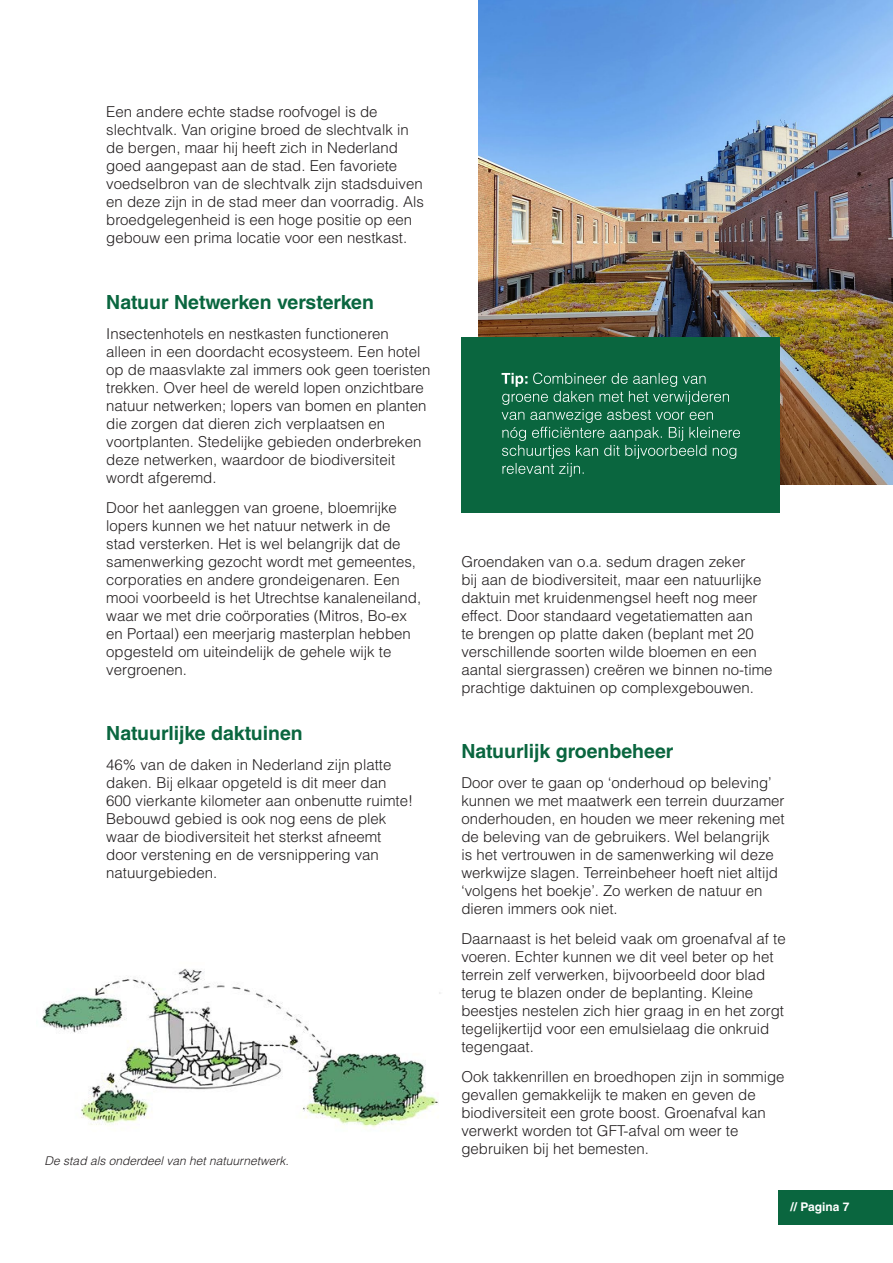
<style>
.page{position:relative;width:893px;height:1263px;background:#fff}
.page>*{position:absolute;margin:0;border:0;box-sizing:border-box;transform-origin:0 0}
.t1{font:700 19.5px "Helvetica LT Std";color:#0a663f}
.t2{font:300 15px/18px "Helvetica LT Std";color:#231f20}
.t3{font:italic 300 12px "Helvetica LT Std";color:#231f20}
.t4{font:700 12px "Helvetica LT Std";color:#fff}
</style>
<div class="page">
<div style="left:778px;top:1190px;width:115px;height:34px;background:#0a663f"></div>
<img style="left:478px;top:0;width:415px;height:485px">
<div style="left:461px;top:337px;width:319px;height:175px;background:#0a663f"></div>
<svg style="left:502px;top:373px;width:238px;height:104px"></svg>
<img style="left:42px;top:968px;width:399px;height:160px">
<p class="t2" style="left:106px;top:103px;width:319px">Een andere echte stadse roofvogel is de slechtvalk. Van origine broed de slechtvalk in de bergen, maar hij heeft zich in Nederland goed aangepast aan de stad. Een favoriete voedselbron van de slechtvalk zijn stadsduiven en deze zijn in de stad meer dan voorradig. Als broedgelegenheid is een hoge positie op een gebouw een prima locatie voor een nestkast.</p>
<p class="t1" style="left:106px;top:290px;width:269px">Natuur Netwerken versterken</p>
<p class="t2" style="left:106px;top:324px;width:326px">Insectenhotels en nestkasten functioneren alleen in een doordacht ecosysteem. Een hotel op de maasvlakte zal immers ook geen toeristen trekken. Over heel de wereld lopen onzichtbare natuur netwerken; lopers van bomen en planten die zorgen dat dieren zich verplaatsen en voortplanten. Stedelijke gebieden onderbreken deze netwerken, waardoor de biodiversiteit wordt afgeremd.</p>
<p class="t2" style="left:106px;top:498px;width:316px">Door het aanleggen van groene, bloemrijke lopers kunnen we het natuur netwerk in de stad versterken. Het is wel belangrijk dat de samenwerking gezocht wordt met gemeentes, corporaties en andere grondeigenaren. Een mooi voorbeeld is het Utrechtse kanaleneiland, waar we met drie coörporaties (Mitros, Bo-ex en Portaal) een meerjarig masterplan hebben opgesteld om uiteindelijk de gehele wijk te vergroenen.</p>
<p class="t1" style="left:106px;top:721px;width:198px">Natuurlijke daktuinen</p>
<p class="t2" style="left:106px;top:755px;width:308px">46% van de daken in Nederland zijn platte daken. Bij elkaar opgeteld is dit meer dan 600 vierkante kilometer aan onbenutte ruimte!<br>Bebouwd gebied is ook nog eens de plek waar de biodiversiteit het sterkst afneemt door verstening en de versnippering van natuurgebieden.</p>
<p class="t3" style="left:45px;top:1153px;width:246px">De stad als onderdeel van het natuurnetwerk.</p>
<p class="t2" style="left:461px;top:552px;width:313px">Groendaken van o.a. sedum dragen zeker<br>bij aan de biodiversiteit, maar een natuurlijke daktuin met kruidenmengsel heeft nog meer effect. Door standaard vegetatiematten aan<br>te brengen op platte daken (beplant met 20 verschillende soorten wilde bloemen en een aantal siergrassen) creëren we binnen no-time prachtige daktuinen op complexgebouwen.</p>
<p class="t1" style="left:461px;top:739px;width:214px">Natuurlijk groenbeheer</p>
<p class="t2" style="left:461px;top:773px;width:325px">Door over te gaan op ‘onderhoud op beleving’ kunnen we met maatwerk een terrein duurzamer onderhouden, en houden we meer rekening met de beleving van de gebruikers. Wel belangrijk<br>is het vertrouwen in de samenwerking wil deze werkwijze slagen. Terreinbeheer hoeft niet altijd ‘volgens het boekje’. Zo werken de natuur en dieren immers ook niet.</p>
<p class="t2" style="left:461px;top:929px;width:326px">Daarnaast is het beleid vaak om groenafval af te voeren. Echter kunnen we dit veel beter op het terrein zelf verwerken, bijvoorbeeld door blad terug te blazen onder de beplanting. Kleine beestjes nestelen zich hier graag in en het zorgt tegelijkertijd voor een emulsielaag die onkruid tegengaat.</p>
<p class="t2" style="left:461px;top:1067px;width:325px">Ook takkenrillen en broedhopen zijn in sommige gevallen gemakkelijk te maken en geven de biodiversiteit een grote boost. Groenafval kan verwerkt worden tot GFT-afval om weer te gebruiken bij het bemesten.</p>
<p class="t4" style="left:790px;top:1200px;width:60px">// Pagina 7</p>
</div>
